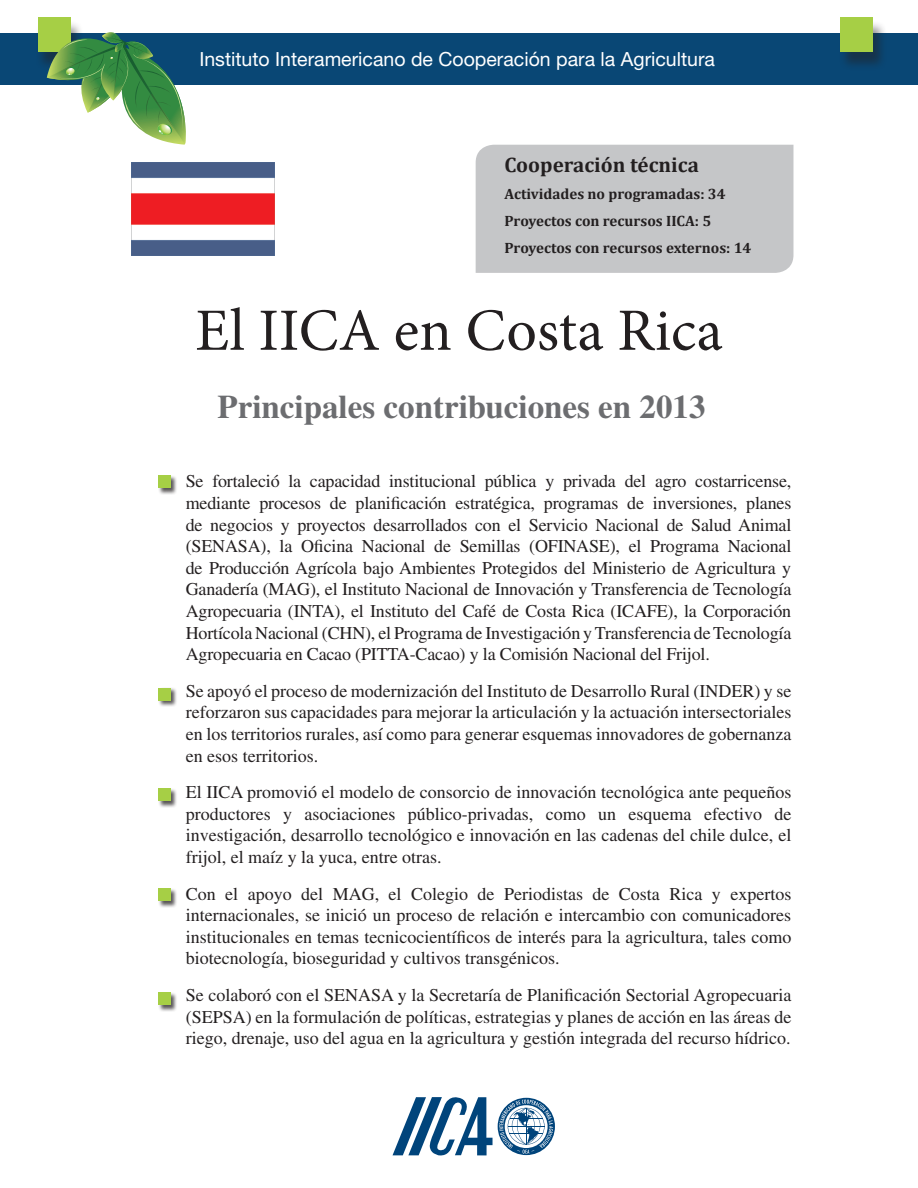
<style>
.page{position:relative;width:918px;height:1188px;background:#fff}
.page>*{position:absolute;margin:0;border:0;box-sizing:border-box;transform-origin:0 0}
.t1{font:60px "Minion Pro";color:#231f20}
.t2{font:700 33px "Times";color:#6c6d70}
.t3{font:700 21px "Cambria";color:#231f20}
.t4{font:19.5px "Helvetica Neue";color:#fff}
.t5{font:18px/21.6px "Times";color:#231f20;text-align:justify}
.t6{font:700 15px "Cambria";color:#231f20}
</style>
<div class="page">
<div style="left:0;top:33px;width:918px;height:52px;background:#094775"></div>
<div style="left:36px;top:20px;width:852px;height:51px;background:#231f20;opacity:.5"></div>
<div style="left:38px;top:18px;width:33px;height:34px;background:#a6cf45"></div>
<div style="left:840px;top:18px;width:33px;height:34px;background:#a6cf45"></div>
<svg style="left:393px;top:1097px;width:162px;height:59px"></svg>
<svg style="left:47px;top:32px;width:143px;height:113px"></svg>
<div style="left:476px;top:145px;width:317px;height:128px;background:#c5c6c8"></div>
<div style="left:158px;top:475px;width:19px;height:20px;background:#231f20;opacity:.75"></div>
<div style="left:158px;top:475px;width:13px;height:13px;background:#a6cf45"></div>
<div style="left:158px;top:788px;width:19px;height:20px;background:#231f20;opacity:.75"></div>
<div style="left:158px;top:788px;width:13px;height:13px;background:#a6cf45"></div>
<div style="left:158px;top:888px;width:19px;height:20px;background:#231f20;opacity:.75"></div>
<div style="left:158px;top:888px;width:13px;height:13px;background:#a6cf45"></div>
<div style="left:158px;top:992px;width:19px;height:20px;background:#231f20;opacity:.75"></div>
<div style="left:158px;top:992px;width:13px;height:13px;background:#a6cf45"></div>
<div style="left:158px;top:687px;width:19px;height:20px;background:#231f20;opacity:.75"></div>
<div style="left:158px;top:688px;width:13px;height:13px;background:#a6cf45"></div>
<img style="left:132px;top:162px;width:143px;height:93px">
<p class="t4" style="left:199px;top:48px;width:517px">Instituto Interamericano de Cooperación para la Agricultura</p>
<p class="t3" style="left:504px;top:152px;width:196px">Cooperación técnica</p>
<p class="t6" style="left:504px;top:184px;width:223px">Actividades no programadas: 34</p>
<p class="t6" style="left:504px;top:211px;width:208px">Proyectos con recursos IICA: 5</p>
<p class="t6" style="left:504px;top:238px;width:249px">Proyectos con recursos externos: 14</p>
<p class="t1" style="left:195px;top:290px;width:529px">El IICA en Costa Rica</p>
<p class="t2" style="left:218px;top:387px;width:489px">Principales contribuciones en 2013</p>
<p class="t5" style="left:186px;top:471px;width:607px;text-indent:-27px">• Se fortaleció la capacidad institucional pública y privada del agro costarricense, mediante procesos de planificación estratégica, programas de inversiones, planes de negocios y proyectos desarrollados con el Servicio Nacional de Salud Animal (SENASA), la Oficina Nacional de Semillas (OFINASE), el Programa Nacional de Producción Agrícola bajo Ambientes Protegidos del Ministerio de Agricultura y Ganadería (MAG), el Instituto Nacional de Innovación y Transferencia de Tecnología Agropecuaria (INTA), el Instituto del Café de Costa Rica (ICAFE), la Corporación Hortícola Nacional (CHN), el Programa de Investigación y Transferencia de Tecnología Agropecuaria en Cacao (PITTA-Cacao) y la Comisión Nacional del Frijol.</p>
<p class="t5" style="left:186px;top:680px;width:607px;text-indent:-27px">• Se apoyó el proceso de modernización del Instituto de Desarrollo Rural (INDER) y se reforzaron sus capacidades para mejorar la articulación y la actuación intersectoriales en los territorios rurales, así como para generar esquemas innovadores de gobernanza en esos territorios.</p>
<p class="t5" style="left:186px;top:781px;width:607px;text-indent:-27px">• El IICA promovió el modelo de consorcio de innovación tecnológica ante pequeños productores y asociaciones público-privadas, como un esquema efectivo de investigación, desarrollo tecnológico e innovación en las cadenas del chile dulce, el frijol, el maíz y la yuca, entre otras.</p>
<p class="t5" style="left:186px;top:883px;width:607px;text-indent:-27px">• Con el apoyo del MAG, el Colegio de Periodistas de Costa Rica y expertos internacionales, se inició un proceso de relación e intercambio con comunicadores institucionales en temas tecnicocientíficos de interés para la agricultura, tales como biotecnología, bioseguridad y cultivos transgénicos.</p>
<p class="t5" style="left:186px;top:984px;width:607px;text-indent:-27px">• Se colaboró con el SENASA y la Secretaría de Planificación Sectorial Agropecuaria (SEPSA) en la formulación de políticas, estrategias y planes de acción en las áreas de riego, drenaje, uso del agua en la agricultura y gestión integrada del recurso hídrico.</p>
</div>
